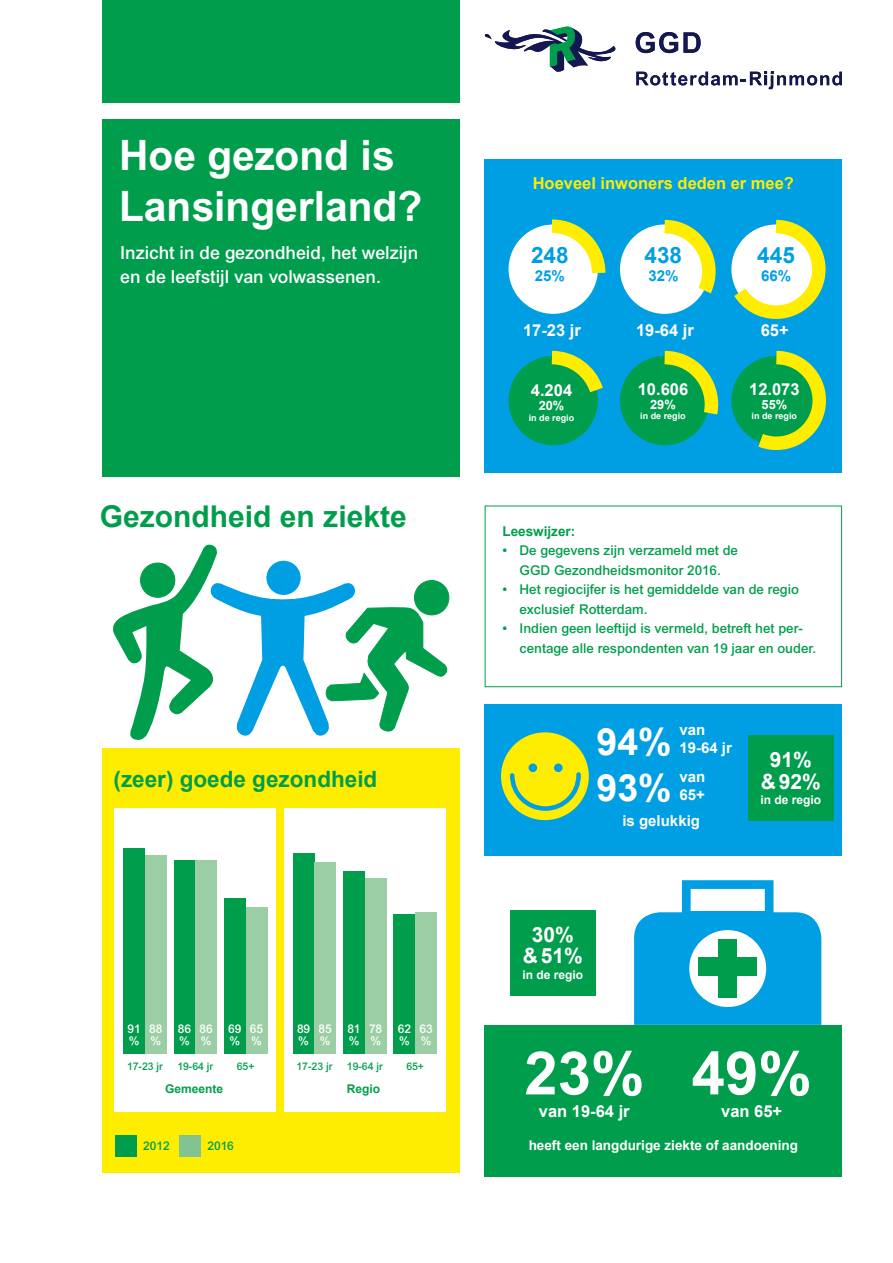
<style>
.page{position:relative;width:893px;height:1263px;background:#fff}
.page>*{position:absolute;margin:0;border:0;box-sizing:border-box;transform-origin:0 0}
.t1{font:700 60px "Arial";color:#fff}
.t2{font:700 42px/51px "Arial";color:#fff}
.t3{font:700 37.5px/46.8px "Arial";color:#fff}
.t4{font:700 30px "Arial";color:#009e4c}
.t5{font:700 22.5px "Arial";color:#009e4c}
.t6{font:700 22.5px "Arial";color:#009ee3}
.t7{font:700 21px/21.3px "Arial";color:#fff;text-align:center}
.t8{font:500 18px/24px "Arial";color:#fff}
.t9{font:700 16.5px "Arial";color:#fff}
.t10{font:700 16.5px "Arial";color:#ffed00}
.t11{font:700 15px/18px "Arial";color:#fff}
.t12{font:700 15px "Arial";color:#009ee3}
.t13{font:500 13.5px/19.5px "Arial";color:#009e4c}
.t14{font:700 13.5px "Arial";color:#fff}
.t15{font:700 13.5px "Arial";color:#009e4c}
.t16{font:700 12.75px "Arial";color:#fff}
.t17{font:500 12px/12px "Arial";color:#fff}
.t18{font:700 12px "Arial";color:#fff}
.t19{font:700 12px "Arial";color:#009e4c}
.t20{font:500 12px "Arial";color:#009e4c}
.t21{font:500 10.5px "Arial";color:#009e4c}
.t22{font:700 9px "Arial";color:#fff}
</style>
<div class="page">
<div style="left:102px;top:748px;width:357px;height:425px;background:#ffed00"></div>
<div style="left:115px;top:808px;width:161px;height:304px;background:#fff"></div>
<div style="left:284px;top:808px;width:161px;height:304px;background:#fff"></div>
<div style="left:123px;top:849px;width:22px;height:205px;background:#009e4c"></div>
<div style="left:174px;top:860px;width:21px;height:194px;background:#009e4c"></div>
<div style="left:224px;top:898px;width:22px;height:156px;background:#009e4c"></div>
<div style="left:145px;top:855px;width:22px;height:199px;background:#9bcea4"></div>
<div style="left:195px;top:860px;width:22px;height:194px;background:#9bcea4"></div>
<div style="left:246px;top:907px;width:21px;height:147px;background:#9bcea4"></div>
<div style="left:102px;top:0;width:357px;height:102px;background:#009e4c"></div>
<svg style="left:484px;top:26px;width:132px;height:46px"></svg>
<svg style="left:636px;top:32px;width:65px;height:21px"></svg>
<svg style="left:636px;top:72px;width:206px;height:17px"></svg>
<div style="left:485px;top:159px;width:357px;height:314px;background:#009ee3"></div>
<div style="left:102px;top:119px;width:357px;height:357px;background:#009e4c"></div>
<div style="left:485px;top:705px;width:357px;height:151px;background:#009ee3"></div>
<div style="left:485px;top:1025px;width:357px;height:151px;background:#009e4c"></div>
<div style="left:501px;top:732px;width:88px;height:88px;background:#ffed00;border-radius:50%"></div>
<svg style="left:508px;top:770px;width:75px;height:43px"></svg>
<div style="left:529px;top:763px;width:8px;height:9px;background:#009ee3;border-radius:50%"></div>
<div style="left:554px;top:763px;width:9px;height:9px;background:#009ee3;border-radius:50%"></div>
<div style="left:634px;top:912px;width:187px;height:113px;background:#009ee3"></div>
<div style="left:689px;top:930px;width:77px;height:77px;background:#fff;border-radius:50%"></div>
<div style="left:718px;top:939px;width:19px;height:59px;background:#009e4c"></div>
<div style="left:698px;top:957px;width:59px;height:19px;background:#009e4c"></div>
<div style="left:682px;top:880px;width:91px;height:40px;border:9px solid #009ee3"></div>
<div style="left:485px;top:506px;width:357px;height:181px;border:1px solid #009e4c"></div>
<div style="left:509px;top:224px;width:89px;height:90px;background:#fff;border-radius:50%"></div>
<div style="left:620px;top:224px;width:89px;height:90px;background:#fff;border-radius:50%"></div>
<div style="left:115px;top:1135px;width:21px;height:21px;background:#009e4c"></div>
<div style="left:180px;top:1135px;width:21px;height:21px;background:#82c491"></div>
<svg style="left:113px;top:544px;width:336px;height:196px"></svg>
<div style="left:266px;top:561px;width:35px;height:34px;background:#009ee3;border-radius:50%"></div>
<svg style="left:539px;top:219px;width:67px;height:67px"></svg>
<svg style="left:651px;top:219px;width:175px;height:100px"></svg>
<div style="left:509px;top:356px;width:89px;height:89px;background:#009e4c;border-radius:50%"></div>
<div style="left:620px;top:356px;width:89px;height:89px;background:#009e4c;border-radius:50%"></div>
<div style="left:731px;top:356px;width:90px;height:89px;background:#009e4c;border-radius:50%"></div>
<svg style="left:538px;top:350px;width:65px;height:57px"></svg>
<svg style="left:651px;top:350px;width:68px;height:79px"></svg>
<svg style="left:743px;top:350px;width:83px;height:100px"></svg>
<div style="left:293px;top:853px;width:21px;height:201px;background:#009e4c"></div>
<div style="left:343px;top:871px;width:22px;height:183px;background:#009e4c"></div>
<div style="left:393px;top:914px;width:22px;height:140px;background:#009e4c"></div>
<div style="left:314px;top:862px;width:22px;height:192px;background:#9bcea4"></div>
<div style="left:365px;top:878px;width:21px;height:176px;background:#9bcea4"></div>
<div style="left:415px;top:912px;width:22px;height:142px;background:#9bcea4"></div>
<div style="left:748px;top:736px;width:85px;height:85px;background:#009e4c"></div>
<div style="left:510px;top:910px;width:85px;height:85px;background:#009e4c"></div>
<h2 class="t2" style="left:119px;top:129px;width:305px">Hoe gezond is<br>Lansingerland?</h2>
<h3 class="t8" style="left:120px;top:240px;width:300px">Inzicht in de gezondheid, het welzijn en de leefstijl van volwassenen.</h3>
<h3 class="t4" style="left:100px;top:497px;width:308px">Gezondheid en ziekte</h3>
<h3 class="t5" style="left:114px;top:765px;width:265px">(zeer) goede gezondheid</h3>
<p class="t17" style="left:128px;top:1023px;width:15px">91 %</p>
<p class="t17" style="left:178px;top:1023px;width:15px">86 %</p>
<p class="t17" style="left:228px;top:1023px;width:15px">69 %</p>
<p class="t17" style="left:149px;top:1023px;width:15px">88 %</p>
<p class="t17" style="left:200px;top:1023px;width:15px">86 %</p>
<p class="t17" style="left:250px;top:1023px;width:15px">65 %</p>
<p class="t17" style="left:297px;top:1023px;width:15px">89 %</p>
<p class="t17" style="left:347px;top:1023px;width:15px">81 %</p>
<p class="t17" style="left:398px;top:1023px;width:15px">62 %</p>
<p class="t17" style="left:319px;top:1023px;width:15px">85 %</p>
<p class="t17" style="left:369px;top:1023px;width:15px">78 %</p>
<p class="t17" style="left:419px;top:1023px;width:15px">63 %</p>
<p class="t21" style="left:127px;top:1060px;width:37px">17-23 jr</p>
<p class="t21" style="left:177px;top:1060px;width:37px">19-64 jr</p>
<p class="t21" style="left:237px;top:1060px;width:19px">65+</p>
<p class="t21" style="left:296px;top:1060px;width:37px">17-23 jr</p>
<p class="t21" style="left:347px;top:1060px;width:37px">19-64 jr</p>
<p class="t21" style="left:406px;top:1060px;width:19px">65+</p>
<p class="t19" style="left:165px;top:1081px;width:60px">Gemeente</p>
<p class="t19" style="left:347px;top:1081px;width:35px">Regio</p>
<p class="t20" style="left:143px;top:1139px;width:28px">2012</p>
<p class="t20" style="left:207px;top:1139px;width:28px">2016</p>
<p class="t10" style="left:533px;top:172px;width:263px">Hoeveel inwoners deden er mee?</p>
<h3 class="t6" style="left:531px;top:240px;width:39px">248</h3>
<p class="t12" style="left:535px;top:266px;width:32px">25%</p>
<h3 class="t6" style="left:645px;top:240px;width:39px">438</h3>
<p class="t12" style="left:648px;top:266px;width:32px">32%</p>
<h3 class="t6" style="left:757px;top:240px;width:39px">445</h3>
<p class="t12" style="left:761px;top:266px;width:32px">66%</p>
<p class="t9" style="left:523px;top:319px;width:59px">17-23 jr</p>
<p class="t9" style="left:636px;top:319px;width:59px">19-64 jr</p>
<p class="t9" style="left:761px;top:319px;width:29px">65+</p>
<p class="t9" style="left:531px;top:379px;width:43px">4.204</p>
<p class="t16" style="left:539px;top:397px;width:27px">20%</p>
<p class="t22" style="left:529px;top:411px;width:47px">in de regio</p>
<p class="t9" style="left:638px;top:378px;width:52px">10.606</p>
<p class="t16" style="left:650px;top:396px;width:27px">29%</p>
<p class="t22" style="left:640px;top:410px;width:47px">in de regio</p>
<p class="t9" style="left:749px;top:378px;width:52px">12.073</p>
<p class="t16" style="left:761px;top:396px;width:27px">55%</p>
<p class="t22" style="left:752px;top:410px;width:47px">in de regio</p>
<p class="t15" style="left:502px;top:522px;width:74px">Leeswijzer:</p>
<p class="t13" style="left:502px;top:541px;width:237px;text-align:center">• De gegevens zijn verzameld met de<br>GGD Gezondheidsmonitor 2016.</p>
<p class="t13" style="left:519px;top:580px;width:281px;text-indent:-17px">• Het regiocijfer is het gemiddelde van de regio exclusief Rotterdam.</p>
<p class="t13" style="left:519px;top:619px;width:298px;text-indent:-17px">• Indien geen leeftijd is vermeld, betreft het per&shy;centage alle respondenten van 19 jaar en ouder.</p>
<h3 class="t3" style="left:597px;top:719px;width:77px">94%<br>93%</h3>
<p class="t11" style="left:679px;top:721px;width:54px">van<br>19-64 jr</p>
<p class="t11" style="left:679px;top:768px;width:27px">van<br>65+</p>
<p class="t11" style="left:622px;top:813px;width:79px">is gelukkig</p>
<h3 class="t7" style="left:761px;top:750px;width:62px">91% &amp; 92%</h3>
<p class="t18" style="left:760px;top:792px;width:62px">in de regio</p>
<h3 class="t7" style="left:523px;top:924px;width:62px">30% &amp; 51%</h3>
<p class="t18" style="left:522px;top:966px;width:62px">in de regio</p>
<h1 class="t1" style="left:524px;top:1034px;width:122px">23%</h1>
<p class="t9" style="left:539px;top:1100px;width:92px">van 19-64 jr</p>
<h1 class="t1" style="left:692px;top:1034px;width:122px">49%</h1>
<p class="t9" style="left:721px;top:1100px;width:63px">van 65+</p>
<p class="t14" style="left:529px;top:1137px;width:271px">heeft een langdurige ziekte of aandoening</p>
</div>
